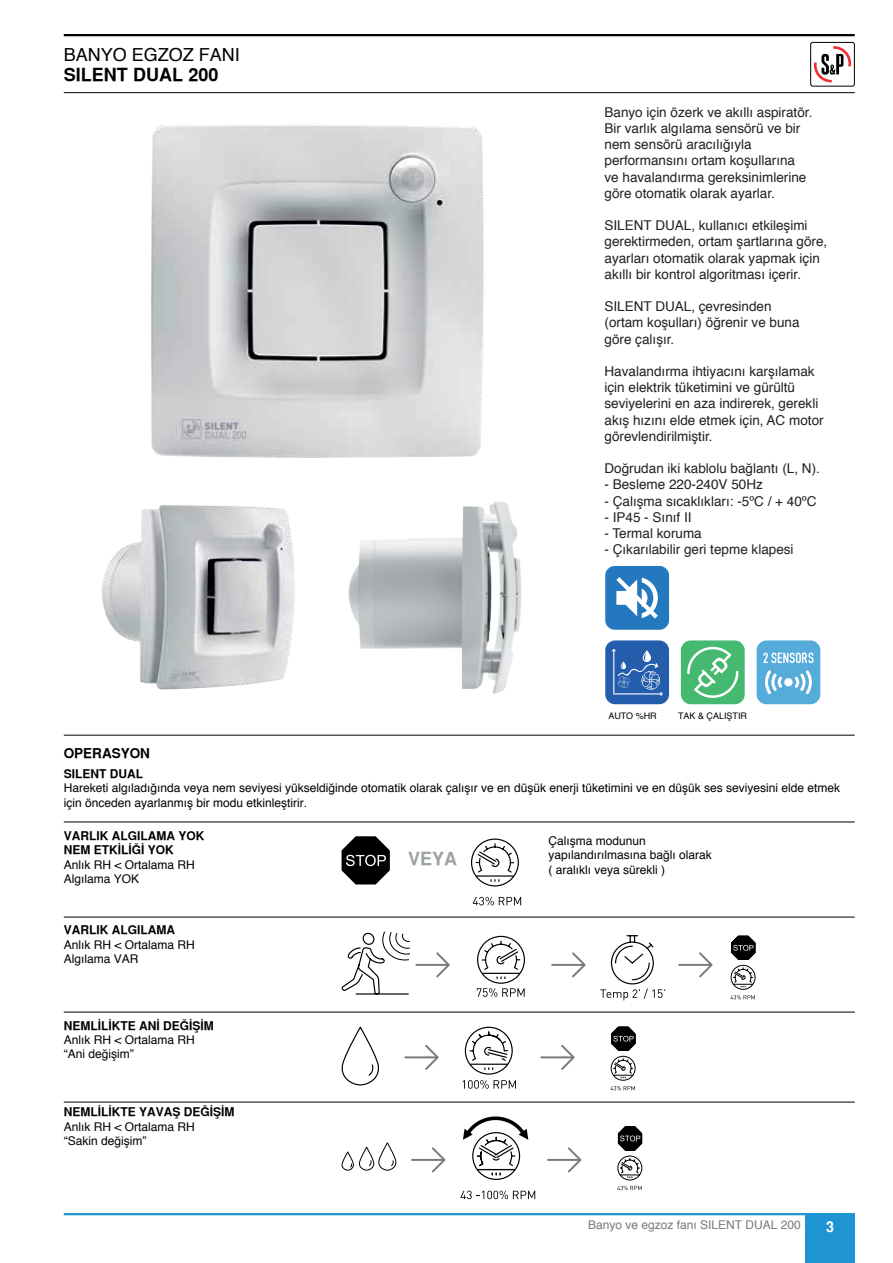
<style>
.page{position:relative;width:893px;height:1263px;background:#fff}
.page>*{position:absolute;margin:0;border:0;box-sizing:border-box;transform-origin:0 0}
.t1{font:18px "Helvetica";color:#000001}
.t2{font:700 18px "Helvetica";color:#000001}
.t3{font:700 18px "Helvetica";color:#9ba1a4}
.t4{font:700 15px "Helvetica";color:#fff;scale:.95 1}
.t5{font:13.5px/16.2px "Helvetica";color:#231f20}
.t6{font:700 13.5px "Helvetica";color:#000001}
.t7{font:12px/14.4px "Helvetica";color:#000001}
.t8{font:700 12px/14.4px "Helvetica";color:#000001}
.t9{font:12px "Helvetica";color:#767b7f}
.t10{font:9px "Helvetica";color:#000001}
</style>
<div class="page">
<hr style="left:64px;top:1213px;width:791px;height:2px;background:#1f94d2">
<div style="left:805px;top:1214px;width:50px;height:49px;background:#1f94d2"></div>
<hr style="left:64px;top:34px;width:791px;height:2px;background:#000001">
<hr style="left:64px;top:92px;width:791px;height:1px;background:#000001">
<svg style="left:814px;top:47px;width:37px;height:36px"></svg>
<div style="left:810px;top:42px;width:45px;height:44px;border:1px solid #000001;border-radius:2px"></div>
<img style="left:151px;top:123px;width:333px;height:335px">
<img style="left:101px;top:505px;width:194px;height:185px">
<img style="left:348px;top:501px;width:174px;height:193px">
<hr style="left:64px;top:917px;width:791px;height:1px;background:#000001">
<svg style="left:600px;top:935px;width:65px;height:65px"></svg>
<svg style="left:551px;top:952px;width:35px;height:25px"></svg>
<svg style="left:678px;top:952px;width:35px;height:25px"></svg>
<svg style="left:730px;top:935px;width:26px;height:64px"></svg>
<svg style="left:341px;top:931px;width:184px;height:66px"></svg>
<hr style="left:64px;top:1012px;width:791px;height:1px;background:#000001">
<svg style="left:341px;top:1027px;width:38px;height:59px"></svg>
<svg style="left:404px;top:1045px;width:35px;height:25px"></svg>
<svg style="left:540px;top:1045px;width:35px;height:25px"></svg>
<svg style="left:463px;top:1026px;width:53px;height:63px"></svg>
<svg style="left:610px;top:1026px;width:26px;height:64px"></svg>
<hr style="left:64px;top:1102px;width:791px;height:1px;background:#000001">
<svg style="left:411px;top:1147px;width:34px;height:25px"></svg>
<svg style="left:547px;top:1147px;width:34px;height:25px"></svg>
<svg style="left:341px;top:1143px;width:56px;height:28px"></svg>
<svg style="left:617px;top:1186px;width:25px;height:4px"></svg>
<svg style="left:617px;top:1126px;width:25px;height:54px"></svg>
<svg style="left:461px;top:1190px;width:74px;height:9px"></svg>
<svg style="left:463px;top:1116px;width:65px;height:64px"></svg>
<hr style="left:64px;top:822px;width:791px;height:1px;background:#000001">
<svg style="left:473px;top:897px;width:48px;height:8px"></svg>
<svg style="left:342px;top:836px;width:48px;height:48px"></svg>
<svg style="left:471px;top:838px;width:48px;height:49px"></svg>
<hr style="left:64px;top:735px;width:791px;height:1px;background:#000001">
<div style="left:605px;top:566px;width:64px;height:64px;background:#2479be;border-radius:9px"></div>
<svg style="left:616px;top:577px;width:42px;height:42px"></svg>
<div style="left:605px;top:640px;width:64px;height:64px;background:#235dab;border-radius:10px"></div>
<svg style="left:612px;top:649px;width:51px;height:47px"></svg>
<div style="left:681px;top:640px;width:64px;height:64px;background:#46b970;border-radius:10px"></div>
<svg style="left:687px;top:647px;width:51px;height:51px"></svg>
<div style="left:757px;top:640px;width:63px;height:64px;background:#55abda;border-radius:10px"></div>
<svg style="left:795px;top:670px;width:17px;height:24px"></svg>
<svg style="left:765px;top:670px;width:17px;height:24px"></svg>
<div style="left:784px;top:678px;width:9px;height:8px;background:#fff;border-radius:50%"></div>
<svg style="left:763px;top:652px;width:50px;height:11px"></svg>
<h1 class="t1" style="left:64px;top:41px;width:178px">BANYO EGZOZ FANI</h1>
<h1 class="t2" style="left:64px;top:63px;width:156px">SILENT DUAL 200</h1>
<p class="t6" style="left:64px;top:745px;width:88px">OPERASYON</p>
<p class="t5" style="left:604px;top:104px;width:209px">Banyo için özerk ve akıllı aspiratör.<br>Bir varlık algılama sensörü ve bir nem sensörü aracılığıyla performansını ortam koşullarına ve havalandırma gereksinimlerine göre otomatik olarak ayarlar.</p>
<p class="t5" style="left:604px;top:218px;width:224px">SILENT DUAL, kullanıcı etkileşimi gerektirmeden, ortam şartlarına göre, ayarları otomatik olarak yapmak için akıllı bir kontrol algoritması içerir.</p>
<p class="t5" style="left:604px;top:299px;width:197px">SILENT DUAL, çevresinden (ortam koşulları) öğrenir ve buna göre çalışır.</p>
<p class="t5" style="left:604px;top:364px;width:221px">Havalandırma ihtiyacını karşılamak için elektrik tüketimini ve gürültü seviyelerini en aza indirerek, gerekli akış hızını elde etmek için, AC motor görevlendirilmiştir.</p>
<p class="t5" style="left:604px;top:461px;width:217px">Doğrudan iki kablolu bağlantı (L, N).</p>
<p class="t5" style="left:604px;top:477px;width:160px">- Besleme 220-240V 50Hz</p>
<p class="t5" style="left:604px;top:493px;width:214px">- Çalışma sıcaklıkları: -5ºC / + 40ºC</p>
<p class="t5" style="left:604px;top:509px;width:89px">- IP45 - Sınıf II</p>
<p class="t5" style="left:604px;top:526px;width:99px">- Termal koruma</p>
<p class="t5" style="left:604px;top:542px;width:191px">- Çıkarılabilir geri tepme klapesi</p>
<p class="t10" style="left:608px;top:709px;width:50px">AUTO %HR</p>
<p class="t10" style="left:678px;top:709px;width:71px">TAK &amp; ÇALIŞTIR</p>
<p class="t8" style="left:64px;top:766px;width:81px">SILENT DUAL</p>
<p class="t7" style="left:64px;top:781px;width:778px">Hareketi algıladığında veya nem seviyesi yükseldiğinde otomatik olarak çalışır ve en düşük enerji tüketimini ve en düşük ses seviyesini elde etmek için önceden ayarlanmış bir modu etkinleştirir.</p>
<p class="t7" style="left:549px;top:834px;width:165px">Çalışma modunun yapılandırılmasına bağlı olarak ( aralıklı veya sürekli )</p>
<p class="t8" style="left:64px;top:828px;width:142px">VARLIK ALGILAMA YOK<br>NEM ETKİLİĞİ YOK</p>
<p class="t7" style="left:64px;top:857px;width:133px">Anlık RH &lt; Ortalama RH<br>Algılama YOK</p>
<h1 class="t3" style="left:408px;top:848px;width:51px">VEYA</h1>
<p class="t8" style="left:64px;top:923px;width:113px">VARLIK ALGILAMA</p>
<p class="t7" style="left:64px;top:938px;width:133px">Anlık RH &lt; Ortalama RH<br>Algılama VAR</p>
<p class="t8" style="left:64px;top:1018px;width:152px">NEMLİLİKTE ANİ DEĞİŞİM</p>
<p class="t7" style="left:64px;top:1033px;width:133px">Anlık RH &lt; Ortalama RH “Ani değişim”</p>
<p class="t8" style="left:64px;top:1105px;width:172px">NEMLİLİKTE YAVAŞ DEĞİŞİM</p>
<p class="t7" style="left:64px;top:1120px;width:133px">Anlık RH &lt; Ortalama RH “Sakin değişim”</p>
<p class="t9" style="left:588px;top:1216px;width:214px">Banyo ve egzoz fanı SILENT DUAL 200</p>
<p class="t4" style="left:826px;top:1218px;width:10px">3</p>
</div>
